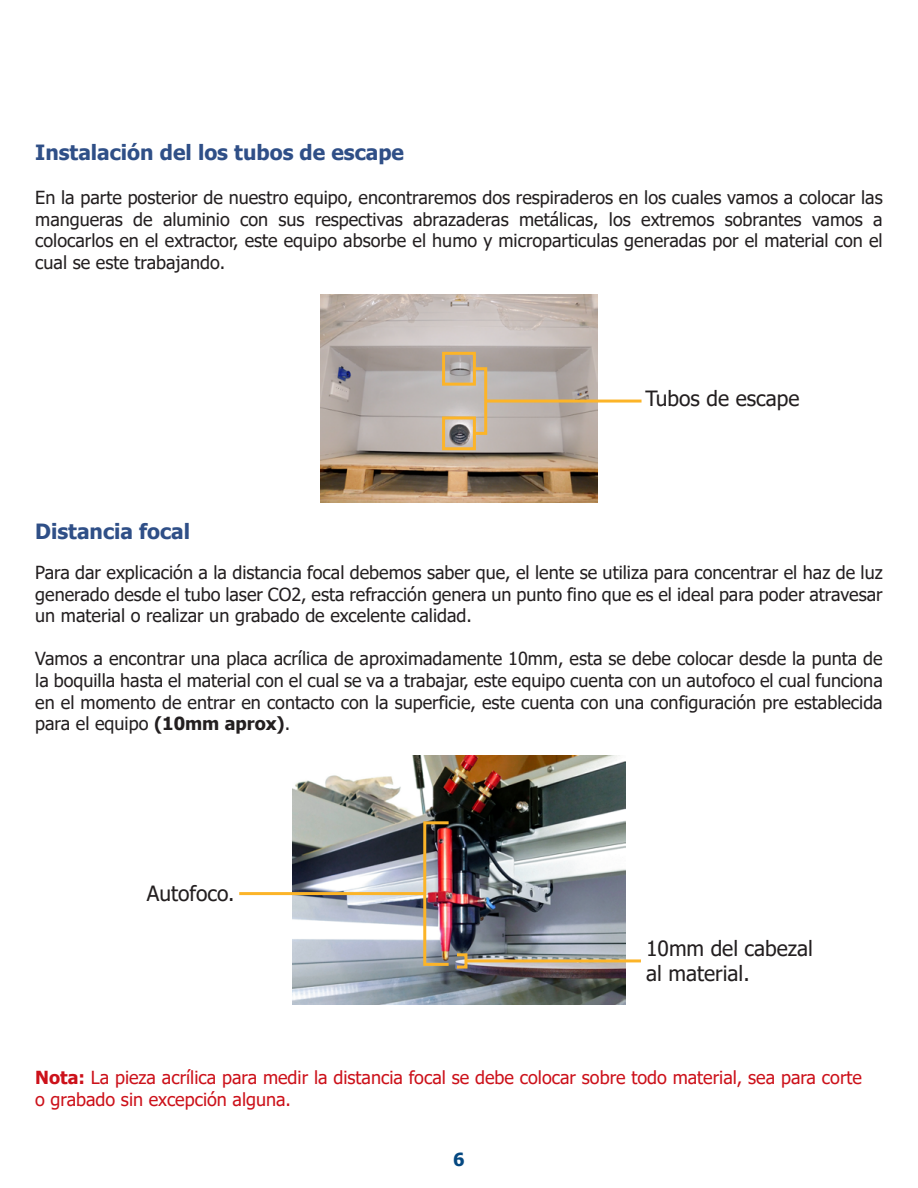
<style>
.page{position:relative;width:918px;height:1188px;background:#fff}
.page>*{position:absolute;margin:0;border:0;box-sizing:border-box;transform-origin:0 0}
.t1{font:21px/25.2px "Tahoma";color:#231f20}
.t2{font:700 21px "Tahoma";color:#2f4f87}
.t3{font:18px/21.6px "Tahoma";color:#231f20;text-align:justify}
.t4{font:18px/21.6px "Tahoma";color:#cc111a}
.t5{font:700 18px "Tahoma";color:#054881}
.s1{font-weight:700}
</style>
<div class="page">
<img style="left:293px;top:755px;width:332px;height:250px">
<img style="left:320px;top:294px;width:278px;height:209px">
<div style="left:423px;top:821px;width:27px;height:145px;border:3px solid #fcb428"></div>
<hr style="left:486px;top:400px;width:156px;height:3px;background:#fcb428">
<div style="left:456px;top:953px;width:12px;height:16px;border:3px solid #fcb428"></div>
<hr style="left:466px;top:959px;width:175px;height:3px;background:#fcb428">
<hr style="left:239px;top:892px;width:186px;height:3px;background:#fcb428">
<div style="left:442px;top:352px;width:34px;height:34px;border:3px solid #fcb428"></div>
<div style="left:442px;top:416px;width:34px;height:34px;border:3px solid #fcb428"></div>
<div style="left:473px;top:367px;width:14px;height:68px;border:3px solid #fcb428"></div>
<p class="t2" style="left:35px;top:137px;width:370px">Instalación del los tubos de escape</p>
<p class="t3" style="left:35px;top:188px;width:849px">En la parte posterior de nuestro equipo, encontraremos dos respiraderos en los cuales vamos a colocar las mangueras de aluminio con sus respectivas abrazaderas metálicas, los extremos sobrantes vamos a colocarlos en el extractor, este equipo absorbe el humo y microparticulas generadas por el material con el cual se este trabajando.</p>
<p class="t2" style="left:35px;top:517px;width:156px">Distancia focal</p>
<p class="t1" style="left:645px;top:387px;width:155px">Tubos de escape</p>
<p class="t3" style="left:35px;top:563px;width:849px">Para dar explicación a la distancia focal debemos saber que, el lente se utiliza para concentrar el haz de luz generado desde el tubo laser CO2, esta refracción genera un punto fino que es el ideal para poder atravesar un material o realizar un grabado de excelente calidad.</p>
<p class="t3" style="left:35px;top:649px;width:849px">Vamos a encontrar una placa acrílica de aproximadamente 10mm, esta se debe colocar desde la punta de la boquilla hasta el material con el cual se va a trabajar, este equipo cuenta con un autofoco el cual funciona en el momento de entrar en contacto con la superficie, este cuenta con una configuración pre establecida para el equipo <span class="s1">(10mm aprox)</span>.</p>
<p class="t1" style="left:147px;top:882px;width:89px">Autofoco.</p>
<p class="t1" style="left:646px;top:937px;width:169px">10mm del cabezal al material.</p>
<p class="t4" style="left:35px;top:1068px;width:828px"><span class="s1">Nota:</span> La pieza acrílica para medir la distancia focal se debe colocar sobre todo material, sea para corte o grabado sin excepción alguna.</p>
<p class="t5" style="left:453px;top:1147px;width:13px">6</p>
</div>
